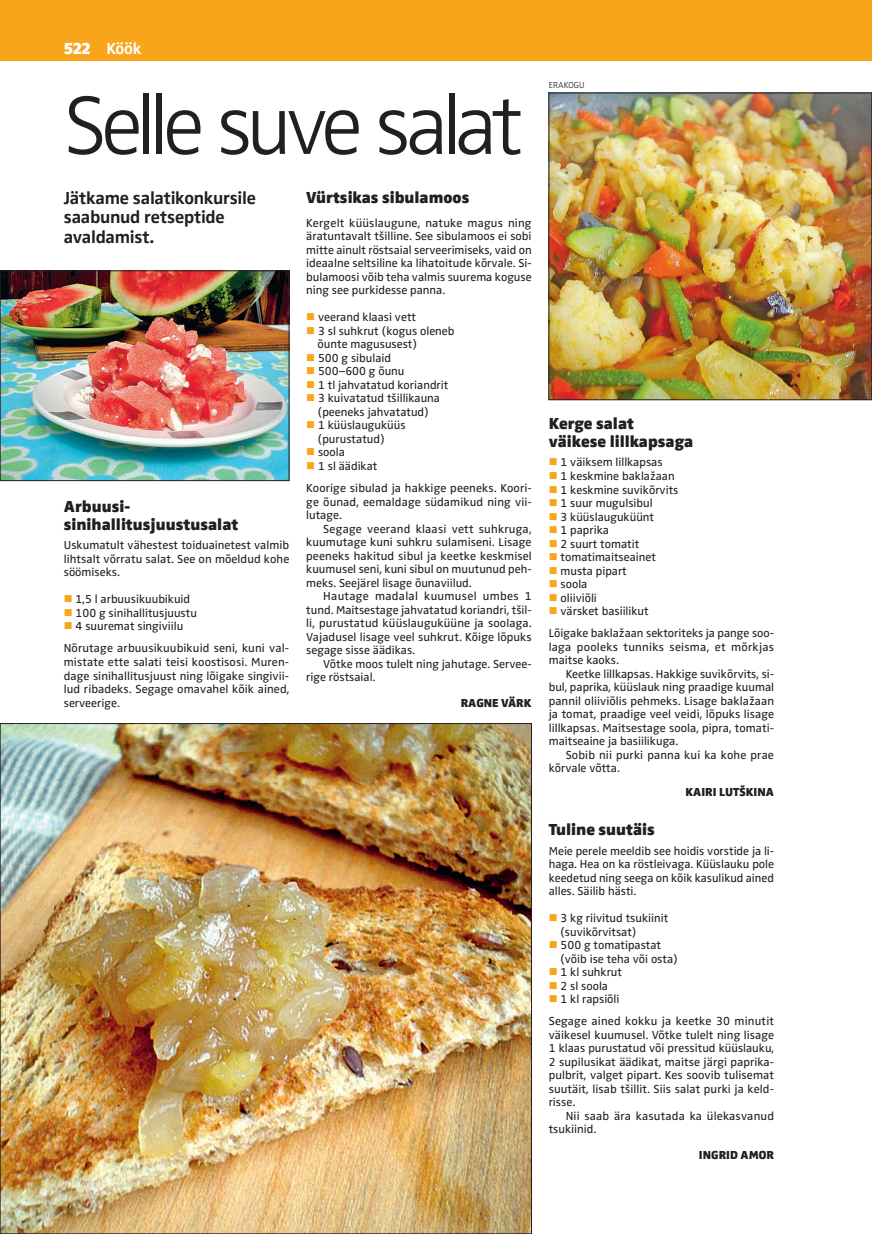
<style>
.page{position:relative;width:872px;height:1234px;background:#fff}
.page>*{position:absolute;margin:0;border:0;box-sizing:border-box;transform-origin:0 0}
.t1{font:300 85.5px "Zwo Pro";letter-spacing:-.07em;color:#231f20}
.t2{font:700 18px/19.5px "Zwo Pro";letter-spacing:-.015em;color:#231f20}
.t3{font:900 16.5px/18px "Zwo Pro";color:#231f20}
.t4{font:700 16.5px "Zwo Pro";color:#fff}
.t5{font:12px/13.5px "Zwo Pro";color:#231f20}
.t6{font:12px/13.5px "Zwo Pro";letter-spacing:.02em;color:#231f20}
.t7{font:900 12px "Zwo Pro";color:#231f20}
.t8{font:300 9px "Zwo Pro";color:#231f20}
.s1{font-weight:900}
.s2{color:#f9a51b}
</style>
<div class="page">
<div style="left:0;top:0;width:872px;height:60px;background:#f9a51b"></div>
<img style="left:2px;top:272px;width:285px;height:206px">
<div style="left:0;top:270px;width:289px;height:210px;border:1px solid #231f20"></div>
<img style="left:2px;top:725px;width:527px;height:506px">
<img style="left:548px;top:93px;width:322px;height:307px">
<div style="left:549px;top:93px;width:323px;height:307px;border:1px solid #231f20"></div>
<h3 class="t4" style="left:64px;top:39px;width:79px"><span class="s1">522</span> Köök</h3>
<h1 class="t1" style="left:64px;top:76px;width:461px">Selle suve salat</h1>
<h2 class="t2" style="left:64px;top:188px;width:194px">Jätkame salatikonkur-sile saabunud retseptide avaldamist.</h2>
<h3 class="t3" style="left:64px;top:497px;width:176px">Arbuusi&shy;sinihallitusjuustusalat</h3>
<p class="t5" style="left:64px;top:539px;width:227px;text-align:justify">Uskumatult vähestest toiduainetest valmib lihtsalt võrratu salat. See on mõeldud kohe söömiseks.</p>
<p class="t5" style="left:64px;top:593px;width:128px"><span class="s2">■</span> 1,5 l arbuusikuubikuid</p>
<p class="t5" style="left:64px;top:606px;width:135px"><span class="s2">■</span> 100 g sinihallitusjuustu</p>
<p class="t5" style="left:64px;top:615px;width:227px;line-height:22px"><span class="s2">■</span> 4 suuremat singiviilu<br>Nõrutage arbuusikuubikuid seni, kuni val-</p>
<p class="t5" style="left:64px;top:655px;width:227px;text-align:justify">mistate ette salati teisi koostisosi. Muren&shy;dage sinihallitusjuust ning lõigake singivii&shy;lud ribadeks. Segage omavahel kõik ained, serveerige.</p>
<h3 class="t3" style="left:306px;top:188px;width:165px">Vürtsikas sibulamoos</h3>
<p class="t5" style="left:306px;top:216px;width:227px;text-align:justify">Kergelt küüslaugune, natuke magus ning äratuntavalt tšilline. See sibulamoos ei sobi mitte ainult röstsaial serveerimiseks, vaid on ideaalne seltsiline ka lihatoitude kõrvale. Si&shy;bulamoosi võib teha valmis suurema koguse ning see purkidesse panna.</p>
<p class="t5" style="left:306px;top:311px;width:111px"><span class="s2">■</span> veerand klaasi vett</p>
<p class="t5" style="left:317px;top:324px;width:138px;text-indent:-11px"><span class="s2">■</span> 3 sl suhkrut (kogus oleneb õunte magususest)</p>
<p class="t5" style="left:306px;top:351px;width:86px"><span class="s2">■</span> 500 g sibulaid</p>
<p class="t5" style="left:306px;top:365px;width:100px"><span class="s2">■</span> 500–600 g õunu</p>
<p class="t5" style="left:306px;top:378px;width:144px"><span class="s2">■</span> 1 tl jahvatatud koriandrit</p>
<p class="t5" style="left:306px;top:392px;width:135px;text-align:center"><span class="s2">■</span> 3 kuivatatud tšillikauna (peeneks jahvatatud)</p>
<p class="t5" style="left:317px;top:419px;width:90px;text-indent:-11px"><span class="s2">■</span> 1 küüslauguküüs (purustatud)</p>
<p class="t5" style="left:306px;top:446px;width:40px"><span class="s2">■</span> soola</p>
<p class="t5" style="left:306px;top:455px;width:227px;line-height:22px"><span class="s2">■</span> 1 sl äädikat<br>Koorige sibulad ja hakkige peeneks. Koori-</p>
<p class="t5" style="left:306px;top:495px;width:227px">ge õunad, eemaldage südamikud ning vii&shy;lutage.</p>
<p class="t5" style="left:306px;top:522px;width:227px;text-align:justify;text-indent:17px">Segage veerand klaasi vett suhkruga, kuumutage kuni suhkru sulamiseni. Lisage peeneks hakitud sibul ja keetke keskmisel kuumusel seni, kuni sibul on muutunud peh&shy;meks. Seejärel lisage õunaviilud.</p>
<p class="t5" style="left:306px;top:589px;width:227px;text-align:justify;text-indent:17px">Hautage madalal kuumusel umbes 1 tund. Maitsestage jahvatatud koriandri, tšil&shy;li, purustatud küüslauguküüne ja soolaga.<br>Vajadusel lisage veel suhkrut. Kõige lõpuks segage sisse äädikas.</p>
<p class="t5" style="left:306px;top:657px;width:227px;text-indent:17px">Võtke moos tulelt ning jahutage. Servee&shy;rige röstsaial.</p>
<p class="t7" style="left:460px;top:695px;width:72px">RAGNE VÄRK</p>
<p class="t8" style="left:549px;top:80px;width:37px">ERAKOGU</p>
<h3 class="t3" style="left:549px;top:414px;width:146px">Kerge salat väikese lillkapsaga</h3>
<p class="t5" style="left:549px;top:456px;width:115px"><span class="s2">■</span> 1 väiksem lillkapsas</p>
<p class="t5" style="left:549px;top:469px;width:128px"><span class="s2">■</span> 1 keskmine baklažaan</p>
<p class="t5" style="left:549px;top:483px;width:131px"><span class="s2">■</span> 1 keskmine suvikõrvits</p>
<p class="t5" style="left:549px;top:496px;width:105px"><span class="s2">■</span> 1 suur mugulsibul</p>
<p class="t5" style="left:549px;top:510px;width:107px"><span class="s2">■</span> 3 küüslauguküünt</p>
<p class="t5" style="left:549px;top:523px;width:62px"><span class="s2">■</span> 1 paprika</p>
<p class="t5" style="left:549px;top:537px;width:92px"><span class="s2">■</span> 2 suurt tomatit</p>
<p class="t5" style="left:549px;top:550px;width:109px"><span class="s2">■</span> tomatimaitseainet</p>
<p class="t5" style="left:549px;top:564px;width:80px"><span class="s2">■</span> musta pipart</p>
<p class="t5" style="left:549px;top:577px;width:40px"><span class="s2">■</span> soola</p>
<p class="t5" style="left:549px;top:591px;width:50px"><span class="s2">■</span> oliiviõli</p>
<p class="t5" style="left:549px;top:600px;width:227px;line-height:22px"><span class="s2">■</span> värsket basiilikut<br>Lõigake baklažaan sektoriteks ja pange soo-</p>
<p class="t6" style="left:549px;top:640px;width:227px">laga pooleks tunniks seisma, et mõrkjas maitse kaoks.</p>
<p class="t5" style="left:549px;top:667px;width:227px;text-align:justify;text-indent:17px">Keetke lillkapsas. Hakkige suvikõrvits, si&shy;bul, paprika, küüslauk ning praadige kuumal pannil oliiviõlis pehmeks. Lisage baklažaan ja tomat, praadige veel veidi, lõpuks lisage lillkapsas. Maitsestage soola, pipra, tomati&shy;maitseaine ja basiilikuga.</p>
<p class="t5" style="left:549px;top:748px;width:227px;text-indent:17px">Sobib nii purki panna kui ka kohe prae kõrvale võtta.</p>
<p class="t7" style="left:685px;top:784px;width:90px">KAIRI LUTŠKINA</p>
<h3 class="t3" style="left:549px;top:820px;width:108px">Tuline suutäis</h3>
<p class="t5" style="left:549px;top:844px;width:227px;text-align:justify">Meie perele meeldib see hoidis vorstide ja li&shy;haga. Hea on ka röstleivaga. Küüslauku pole keedetud ning seega on kõik kasulikud ained alles. Säilib hästi.</p>
<p class="t5" style="left:560px;top:911px;width:110px;text-indent:-11px"><span class="s2">■</span> 3 kg riivitud tsukiinit (suvikõrvitsat)</p>
<p class="t5" style="left:560px;top:938px;width:119px;text-indent:-11px"><span class="s2">■</span> 500 g tomatipastat (võib ise teha või osta)</p>
<p class="t5" style="left:549px;top:965px;width:75px"><span class="s2">■</span> 1 kl suhkrut</p>
<p class="t5" style="left:549px;top:979px;width:61px"><span class="s2">■</span> 2 sl soola</p>
<p class="t5" style="left:549px;top:988px;width:227px;line-height:22px"><span class="s2">■</span> 1 kl rapsiõli<br>Segage ained kokku ja keetke 30 minutit</p>
<p class="t5" style="left:549px;top:1028px;width:227px;text-align:justify">väikesel kuumusel. Võtke tulelt ning lisage 1 klaas purustatud või pressitud küüslauku, 2 supilusikat äädikat, maitse järgi paprika&shy;pulbrit, valget pipart. Kes soovib tulisemat suutäit, lisab tšillit. Siis salat purki ja keld&shy;risse.</p>
<p class="t5" style="left:549px;top:1109px;width:227px;text-indent:17px">Nii saab ära kasutada ka ülekasvanud tsukiinid.</p>
<p class="t7" style="left:699px;top:1147px;width:77px">INGRID AMOR</p>
</div>
